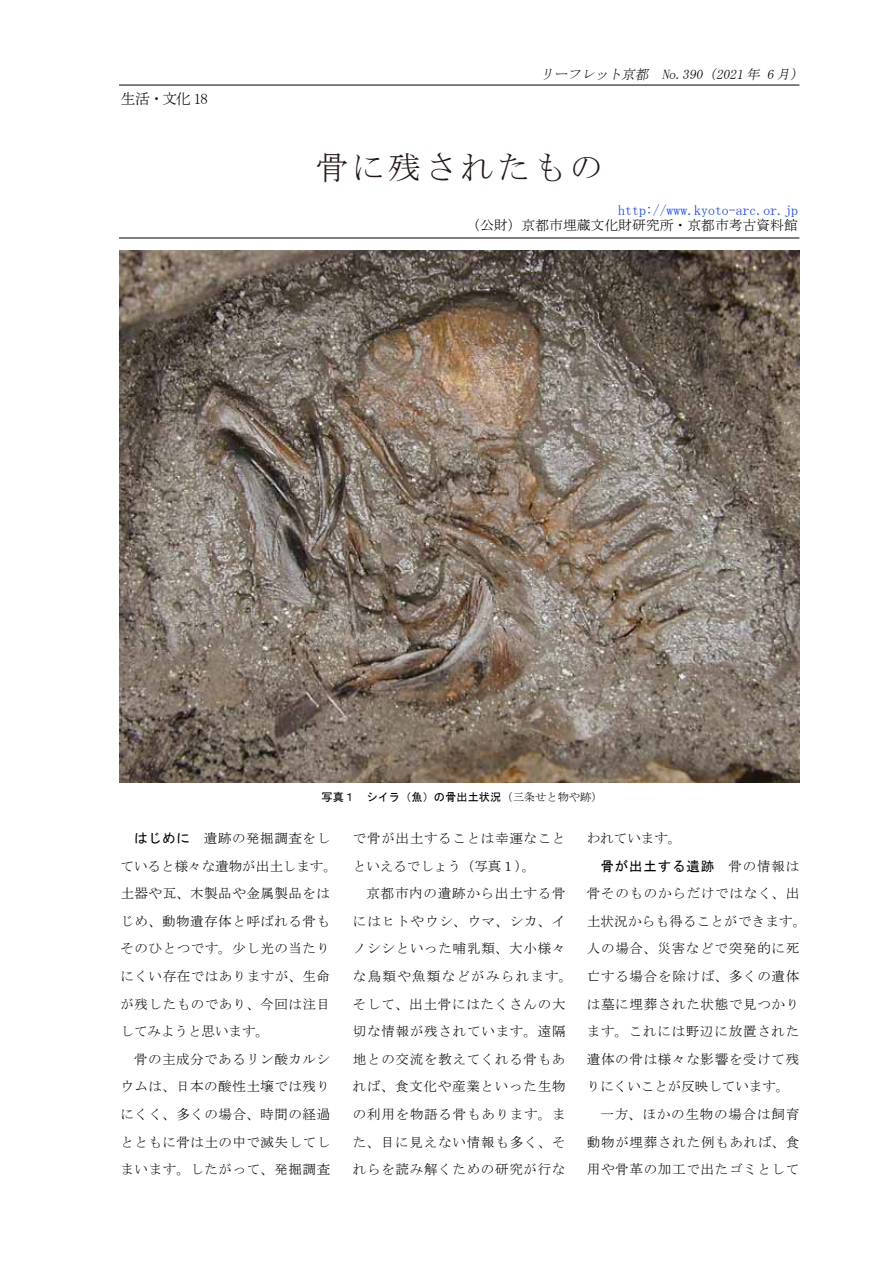
<style>
.page{position:relative;width:893px;height:1263px;background:#fff}
.page>*{position:absolute;margin:0;border:0;box-sizing:border-box;transform-origin:0 0}
.t1{font:33px "MS Mincho";letter-spacing:.1em;color:#231815}
.t2{font:15px "MS Mincho";color:#000}
.t3{font:13.8px "MS Mincho";color:#03f}
.t4{font:13.8px "MS Mincho";color:#000}
.t5{font:13.5px/27.6px "MS Mincho";letter-spacing:.055em;color:#000}
.t6{font:italic 13.5px "MS Mincho";color:#000}
.t7{font:13.5px "MS Gothic";letter-spacing:.06em;color:#000}
.t8{font:11.25px "MS Gothic";color:#000}
.s1{font-family:"MS Mincho"}
.s2{font-family:"MS Gothic"}
</style>
<div class="page">
<hr style="left:119px;top:238px;width:680px;height:1px;background:#000">
<hr style="left:119px;top:85px;width:680px;height:1px;background:#000">
<img style="left:119px;top:251px;width:680px;height:531px">
<p class="t2" style="left:121px;top:91px;width:89px">生活・文化 18</p>
<p class="t6" style="left:541px;top:67px;width:267px">リーフレット京都　No.390（2021 年 6 月）</p>
<h1 class="t1" style="left:316px;top:150px;width:289px">骨に残されたもの</h1>
<p class="t3" style="left:618px;top:203px;width:181px">http://www.kyoto-arc.or.jp</p>
<p class="t4" style="left:466px;top:219px;width:333px">（公財）京都市埋蔵文化財研究所・京都市考古資料館</p>
<p class="t8" style="left:321px;top:791px;width:283px">写真１　シイラ（魚）の骨出土状況<span class="s1">（三条せと物や跡）</span></p>
<p class="t5" style="left:121px;top:824px;width:218px;text-indent:14px"><span class="s2">はじめに</span>　遺跡の発掘調査をしていると様々な遺物が出土します。土器や瓦、木製品や金属製品をはじめ、動物遺存体と呼ばれる骨もそのひとつです。少し光の当たりにくい存在ではありますが、生命が残したものであり、今回は注目してみようと思います。</p>
<p class="t5" style="left:121px;top:1045px;width:211px;text-align:justify;text-indent:14px">骨の主成分であるリン酸カルシウムは、日本の酸性土壌では残りにくく、多くの場合、時間の経過とともに骨は土の中で滅失してしまいます。したがって、発掘調査</p>
<p class="t5" style="left:353px;top:824px;width:214px">で骨が出土することは幸運なことといえるでしょう（写真１）。</p>
<p class="t5" style="left:353px;top:879px;width:221px;text-align:center">京都市内の遺跡から出土する骨<br>にはヒトやウシ、ウマ、シカ、イノシシといった哺乳類、大小様々な鳥類や魚類などがみられます。そして、出土骨にはたくさんの大切な情報が残されています。遠隔地との交流を教えてくれる骨もあれば、食文化や産業といった生物の利用を物語る骨もあります。また、目に見えない情報も多く、それらを読み解くための研究が行な</p>
<p class="t5" style="left:587px;top:824px;width:96px">われています。</p>
<p class="t7" style="left:600px;top:859px;width:201px">骨が出土する遺跡<span class="s1">　骨の情報は</span></p>
<p class="t5" style="left:587px;top:879px;width:221px">骨そのものからだけではなく、出土状況からも得ることができます。人の場合、災害などで突発的に死亡する場合を除けば、多くの遺体は墓に埋葬された状態で見つかります。これには野辺に放置された遺体の骨は様々な影響を受けて残りにくいことが反映しています。</p>
<p class="t5" style="left:587px;top:1100px;width:214px;text-align:justify;text-indent:14px">一方、ほかの生物の場合は飼育動物が埋葬された例もあれば、食用や骨革の加工で出たゴミとして</p>
</div>
